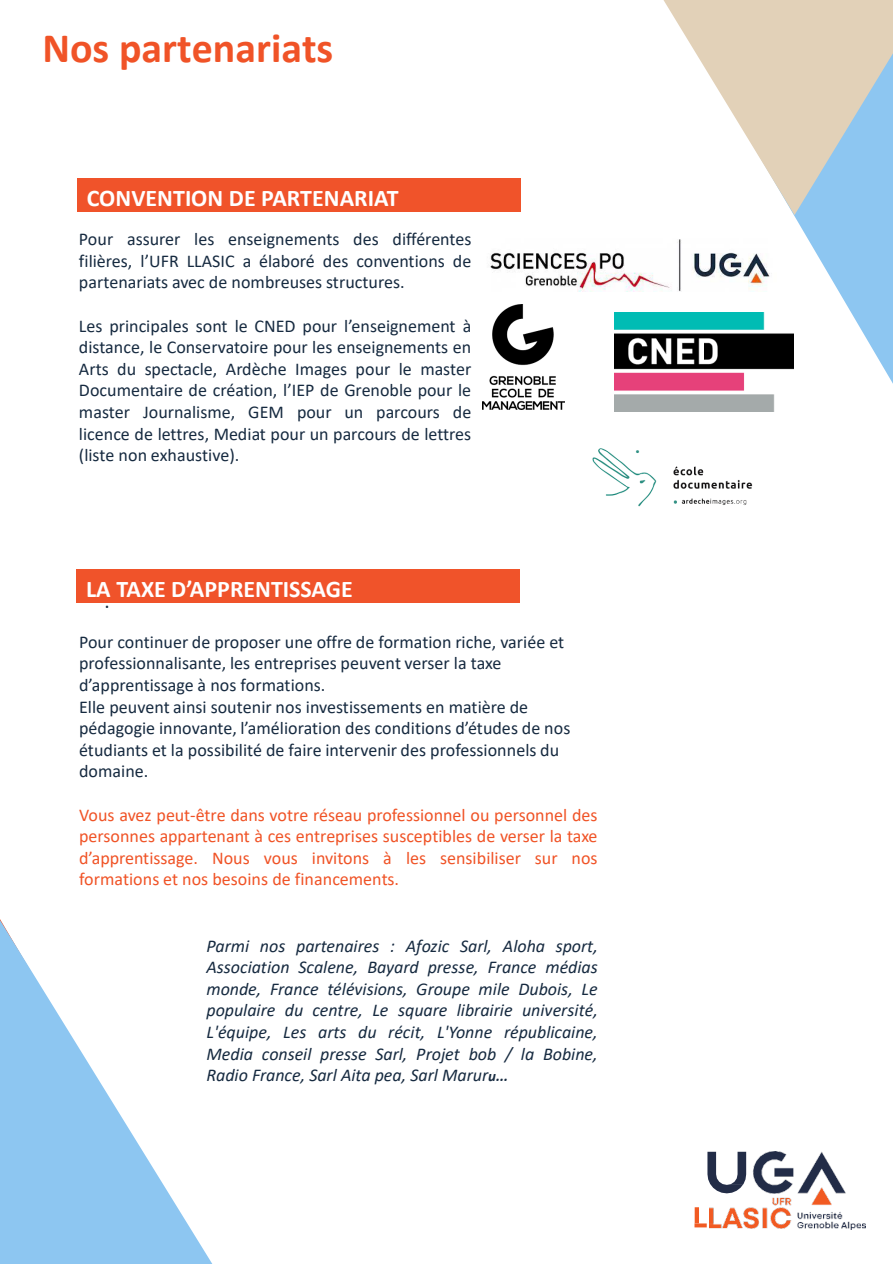
<style>
.page{position:relative;width:893px;height:1264px;background:#fff}
.page>*{position:absolute;margin:0;border:0;box-sizing:border-box;transform-origin:0 0}
.t1{font:700 42px "Calibri";color:#f05327}
.t2{font:700 24px "Calibri";color:#fff}
.t3{font:18px/21.6px "Calibri";color:#162a40;text-align:justify}
.t4{font:italic 18px/21.6px "Calibri";letter-spacing:-.005em;color:#162a40;text-align:justify}
.t5{font:18px/21.6px "Calibri";color:#f05326;text-align:justify}
.t6{font:700 15px "Calibri";color:#162a40}
.s1{font-weight:700;font-size:15px}
</style>
<div class="page">
<svg style="left:707px;top:1151px;width:2px;height:30px"></svg>
<img style="left:709px;top:1151px;width:156px;height:77px">
<div style="left:694px;top:1206px;width:5px;height:17px;background:#f15a22"></div>
<svg style="left:694px;top:1223px;width:12px;height:4px"></svg>
<div style="left:77px;top:179px;width:443px;height:33px;background:#f0532a"></div>
<div style="left:76px;top:569px;width:443px;height:34px;background:#f0532a"></div>
<img style="left:490px;top:239px;width:190px;height:53px">
<img style="left:614px;top:312px;width:161px;height:99px">
<img style="left:592px;top:448px;width:161px;height:59px">
<img style="left:483px;top:304px;width:81px;height:105px">
<svg style="left:0;top:919px;width:212px;height:344px"></svg>
<svg style="left:680px;top:215px;width:212px;height:169px"></svg>
<svg style="left:663px;top:0;width:229px;height:215px;fill:#e2d1b8"></svg>
<h2 class="t1" style="left:42px;top:18px;width:292px">Nos partenariats</h2>
<p class="t2" style="left:87px;top:180px;width:313px">CONVENTION DE PARTENARIAT</p>
<p class="t3" style="left:79px;top:228px;width:394px">Pour assurer les enseignements des différentes filières, l’UFR LLASIC a élaboré des conventions de partenariats avec de nombreuses structures.</p>
<p class="t3" style="left:79px;top:314px;width:394px">Les principales sont le CNED pour l’enseignement à distance, le Conservatoire pour les enseignements en Arts du spectacle, Ardèche Images pour le master Documentaire de création, l’IEP de Grenoble pour le master Journalisme, GEM pour un parcours de licence de lettres, Mediat pour un parcours de lettres (liste non exhaustive).</p>
<p class="t2" style="left:86px;top:571px;width:268px">LA TAXE D’APPRENTISSAGE</p>
<p class="t3" style="left:79px;top:630px;width:493px;text-align:left">Pour continuer de proposer une offre de formation riche, variée et professionnalisante, les entreprises peuvent verser la taxe d’apprentissage à nos formations.<br>Elle peuvent ainsi soutenir nos investissements en matière de pédagogie innovante, l’amélioration des conditions d’études de nos étudiants et la possibilité de faire intervenir des professionnels du domaine.</p>
<p class="t5" style="left:79px;top:803px;width:520px">Vous avez peut-être dans votre réseau professionnel ou personnel des personnes appartenant à ces entreprises susceptibles de verser la taxe d’apprentissage. Nous vous invitons à les sensibiliser sur nos formations et nos besoins de financements.</p>
<p class="t6" style="left:105px;top:592px;width:5px">.</p>
<p class="t4" style="left:206px;top:933px;width:393px">Parmi nos partenaires : Afozic Sarl, Aloha sport, Association Scalene, Bayard presse, France médias monde, France télévisions, Groupe mile Dubois, Le populaire du centre, Le square librairie université, L'équipe, Les arts du récit, L'Yonne républicaine, Media conseil presse Sarl, Projet bob / la Bobine, Radio France, Sarl Aita pea, Sarl Marur<span class="s1">u...</span></p>
</div>
